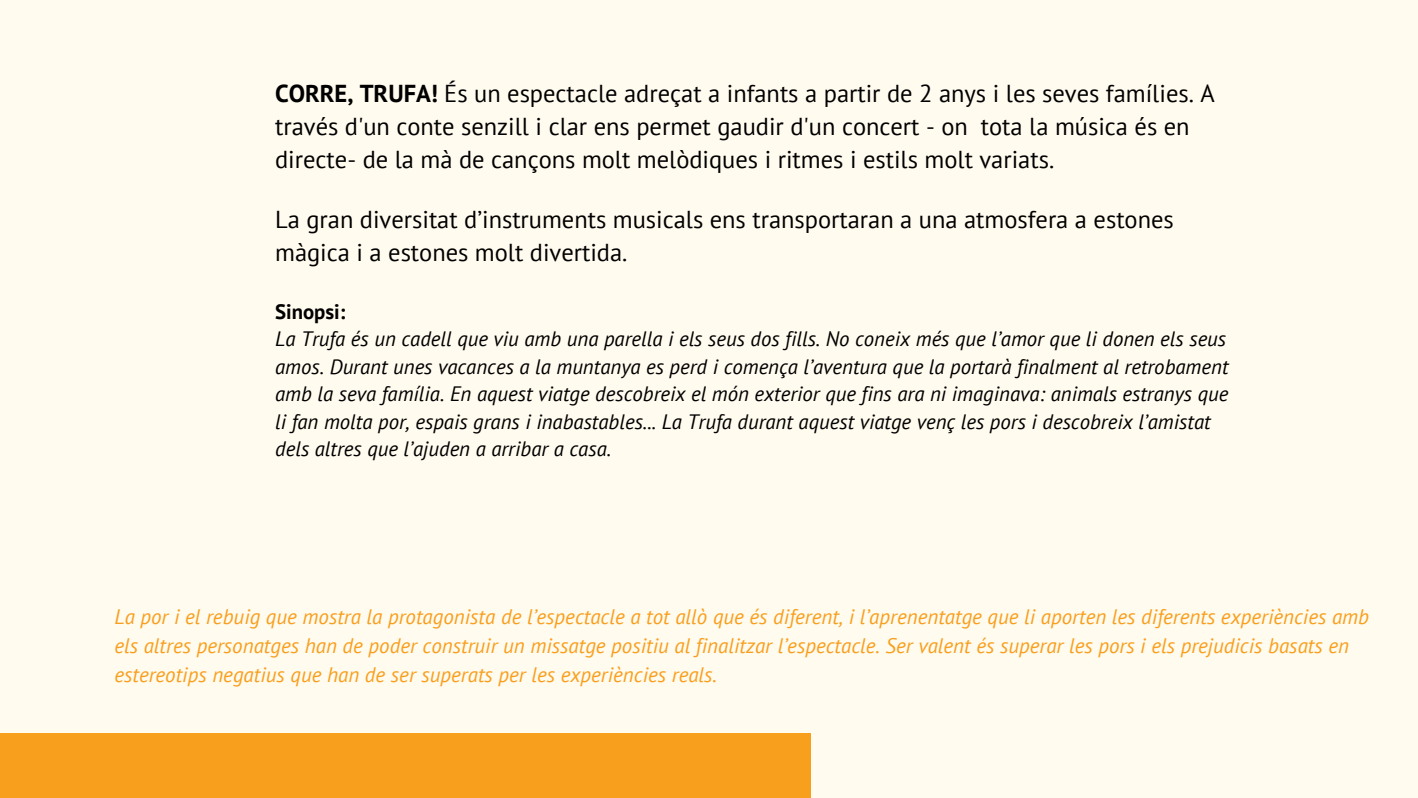
<style>
.page{position:relative;width:1418px;height:798px;background:#fffbef}
.page>*{position:absolute;margin:0;border:0;box-sizing:border-box;transform-origin:0 0}
.t1{font:24.5px/32.9px "PT Sans";color:#000}
.t2{font:italic 21px/29.2px "PT Sans";color:#f99f1e}
.t3{font:italic 20.82px/27.5px "PT Sans";color:#000}
.t4{font:700 20.82px "PT Sans";color:#000}
.s1{font-weight:700}
</style>
<div class="page">
<div style="left:0;top:733px;width:810px;height:65px;background:#f99f1e"></div>
<p class="t1" style="left:275px;top:77px;width:941px"><span class="s1">CORRE, TRUFA!</span> És un espectacle adreçat a infants a partir de 2 anys i les seves famílies. A través d'un conte senzill i clar ens permet gaudir d'un concert - on tota la música és en directe- de la mà de cançons molt melòdiques i ritmes i estils molt variats.</p>
<p class="t1" style="left:275px;top:203px;width:900px">La gran diversitat d’instruments musicals ens transportaran a una atmosfera a estones màgica i a estones molt divertida.</p>
<p class="t4" style="left:275px;top:298px;width:72px">Sinopsi:</p>
<p class="t3" style="left:275px;top:325px;width:955px">La Trufa és un cadell que viu amb una parella i els seus dos fills. No coneix més que l’amor que li donen els seus amos. Durant unes vacances a la muntanya es perd i comença l’aventura que la portarà finalment al retrobament amb la seva família. En aquest viatge descobreix el món exterior que fins ara ni imaginava: animals estranys que li fan molta por, espais grans i inabastables... La Trufa durant aquest viatge venç les pors i descobreix l’amistat dels altres que l’ajuden a arribar a casa.</p>
<p class="t2" style="left:114px;top:602px;width:1256px">La por i el rebuig que mostra la protagonista de l’espectacle a tot allò que és diferent, i l’aprenentatge que li aporten les diferents experiències amb els altres personatges han de poder construir un missatge positiu al finalitzar l’espectacle. Ser valent és superar les pors i els prejudicis basats en estereotips negatius que han de ser superats per les experiències reals.</p>
</div>
